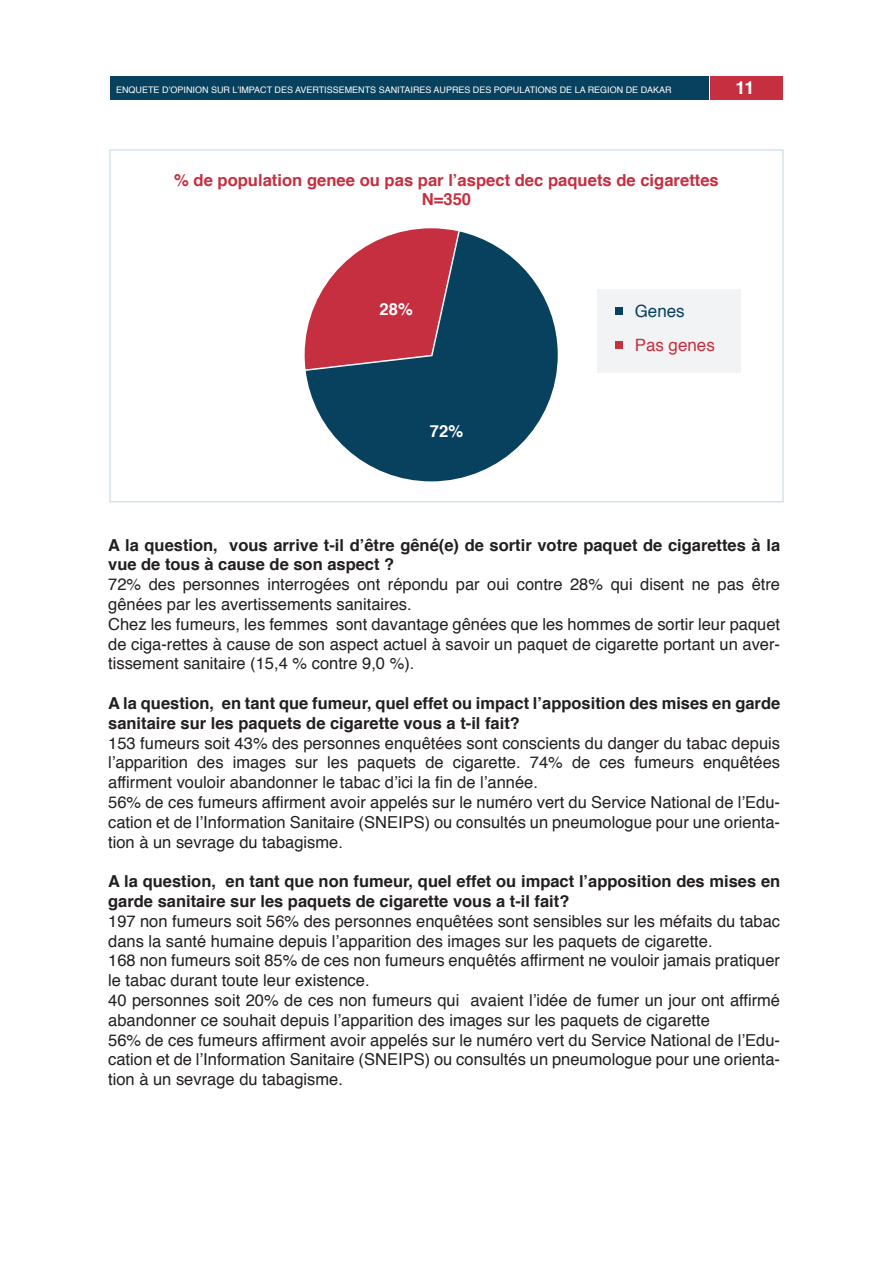
<style>
.page{position:relative;width:893px;height:1263px;background:#fff}
.page>*{position:absolute;margin:0;border:0;box-sizing:border-box;transform-origin:0 0}
.t1{font:700 18px "Helvetica";color:#fff}
.t2{font:16.95px "Helvetica";color:#c62f40}
.t3{font:16.95px "Helvetica";color:#08415e}
.t4{font:700 16.65px/20px "Helvetica";color:#c62f40;text-align:center}
.t5{font:700 16.65px "Helvetica";color:#fff}
.t6{font:16.5px/19.8px "Helvetica";color:#231f20}
.t7{font:700 16.5px/19.8px "Helvetica";color:#231f20}
.t8{font:9px "Helvetica";color:#fff}
</style>
<div class="page">
<div style="left:110px;top:76px;width:598px;height:23px;background:#08415e"></div>
<div style="left:710px;top:76px;width:73px;height:23px;background:#c62f40"></div>
<div style="left:597px;top:289px;width:144px;height:84px;background:#f2f3f4"></div>
<div style="left:616px;top:307px;width:7px;height:8px;background:#08415e"></div>
<div style="left:616px;top:341px;width:7px;height:8px;background:#c62f40"></div>
<svg style="left:306px;top:232px;width:252px;height:249px;fill:#08415e"></svg>
<svg style="left:304px;top:228px;width:158px;height:145px"></svg>
<p class="t8" style="left:116px;top:86px;width:557px">ENQUETE D’OPINION SUR L’IMPACT DES AVERTISSEMENTS SANITAIRES AUPRES DES POPULATIONS DE LA REGION DE DAKAR</p>
<p class="t1" style="left:735px;top:80px;width:20px">11</p>
<p class="t4" style="left:174px;top:171px;width:546px">% de population genee ou pas par l’aspect dec paquets de cigarettes<br>N=350</p>
<p class="t5" style="left:379px;top:302px;width:35px">28%</p>
<p class="t5" style="left:430px;top:424px;width:35px">72%</p>
<p class="t3" style="left:635px;top:304px;width:51px">Genes</p>
<p class="t2" style="left:635px;top:338px;width:82px">Pas genes</p>
<p class="t7" style="left:108px;top:536px;width:674px">A la question, vous arrive t-il d’être gêné(e) de sortir votre paquet de cigarettes à la vue de tous à cause de son aspect ?</p>
<p class="t6" style="left:108px;top:576px;width:673px">72% des personnes interrogées ont répondu par oui contre 28% qui disent ne pas être gênées par les avertissements sanitaires.<br>Chez les fumeurs, les femmes sont davantage gênées que les hommes de sortir leur paquet de ciga-rettes à cause de son aspect actuel à savoir un paquet de cigarette portant un aver&shy;tissement sanitaire (15,4 % contre 9,0 %).</p>
<p class="t7" style="left:108px;top:695px;width:674px">A la question, en tant que fumeur, quel effet ou impact l’apposition des mises en garde sanitaire sur les paquets de cigarette vous a t-il fait?</p>
<p class="t6" style="left:108px;top:734px;width:673px">153 fumeurs soit 43% des personnes enquêtées sont conscients du danger du tabac depuis l’apparition des images sur les paquets de cigarette. 74% de ces fumeurs enquêtées affirment vouloir abandonner le tabac d’ici la fin de l’année.<br>56% de ces fumeurs affirment avoir appelés sur le numéro vert du Service National de l’Edu&shy;cation et de l’Information Sanitaire (SNEIPS) ou consultés un pneumologue pour une orienta&shy;tion à un sevrage du tabagisme.</p>
<p class="t7" style="left:108px;top:873px;width:674px">A la question, en tant que non fumeur, quel effet ou impact l’apposition des mises en garde sanitaire sur les paquets de cigarette vous a t-il fait?</p>
<p class="t6" style="left:108px;top:912px;width:673px">197 non fumeurs soit 56% des personnes enquêtées sont sensibles sur les méfaits du tabac dans la santé humaine depuis l’apparition des images sur les paquets de cigarette.<br>168 non fumeurs soit 85% de ces non fumeurs enquêtés affirment ne vouloir jamais pratiquer le tabac durant toute leur existence.<br>40 personnes soit 20% de ces non fumeurs qui avaient l’idée de fumer un jour ont affirmé abandonner ce souhait depuis l’apparition des images sur les paquets de cigarette<br>56% de ces fumeurs affirment avoir appelés sur le numéro vert du Service National de l’Edu&shy;cation et de l’Information Sanitaire (SNEIPS) ou consultés un pneumologue pour une orienta&shy;tion à un sevrage du tabagisme.</p>
</div>
